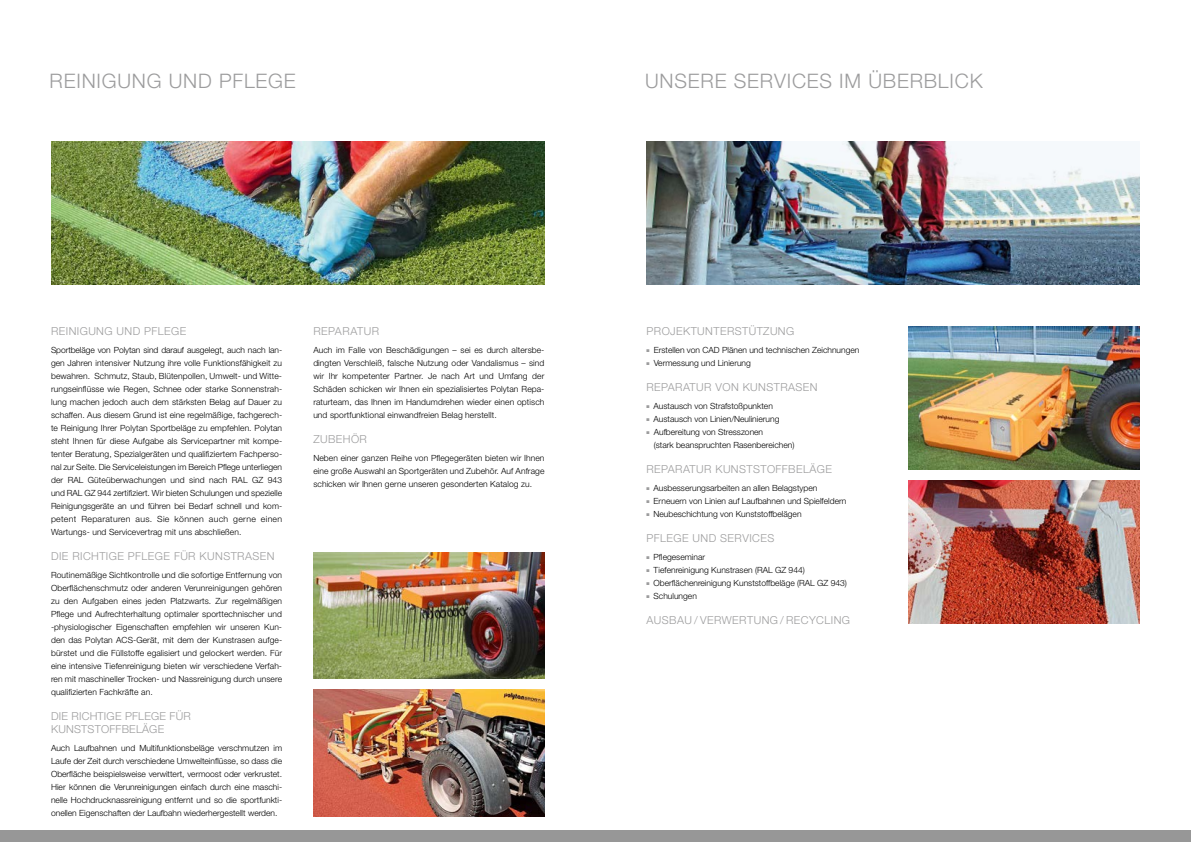
<style>
.page{position:relative;width:1191px;height:842px;background:#fff}
.page>*{position:absolute;margin:0;border:0;box-sizing:border-box;transform-origin:0 0}
.t1{font:300 20px "Helvetica Neue LT Std";letter-spacing:.04em;color:#9c9c9d}
.t2{font:300 11px "Helvetica Neue LT Std";letter-spacing:.04em;color:#9c9c9d}
.t3{font:300 11px/13px "Helvetica Neue LT Std";letter-spacing:.02em;color:#9c9c9d}
.t4{font:300 8.5px/13px "Helvetica Neue LT Std";color:#000;text-align:justify}
</style>
<div class="page">
<div style="left:0;top:831px;width:1191px;height:11px;background:#979797"></div>
<img style="left:51px;top:142px;width:493px;height:143px">
<img style="left:646px;top:142px;width:494px;height:143px">
<img style="left:313px;top:690px;width:231px;height:126px">
<img style="left:313px;top:552px;width:231px;height:126px">
<img style="left:909px;top:481px;width:231px;height:143px">
<img style="left:909px;top:327px;width:231px;height:142px">
<h1 class="t1" style="left:50px;top:69px;width:248px">REINIGUNG UND PFLEGE</h1>
<p class="t2" style="left:51px;top:324px;width:137px">REINIGUNG UND PFLEGE</p>
<p class="t4" style="left:51px;top:344px;width:233px;text-align:left">Sportbeläge von Polytan sind darauf ausgelegt, auch nach lan&shy;gen Jahren intensiver Nutzung ihre volle Funktionsfähigkeit zu bewahren. Schmutz, Staub, Blütenpollen, Umwelt- und Witte&shy;rungseinflüsse wie Regen, Schnee oder starke Sonnenstrah&shy;lung machen jedoch auch dem stärksten Belag auf Dauer zu schaffen. Aus diesem Grund ist eine regelmäßige, fachgerech&shy;te Reinigung Ihrer Polytan Sportbeläge zu empfehlen. Polytan steht Ihnen für diese Aufgabe als Servicepartner mit kompe&shy;tenter Beratung, Spezialgeräten und qualifiziertem Fachperso&shy;nal zur Seite. Die Serviceleistungen im Bereich Pflege unterliegen der RAL Güteüberwachungen und sind nach RAL GZ 943 und RAL GZ 944 zertifiziert. Wir bieten Schulungen und spezielle Reinigungsgeräte an und führen bei Bedarf schnell und kom&shy;petent Reparaturen aus. Sie können auch gerne einen Wartungs- und Servicevertrag mit uns abschließen.</p>
<p class="t2" style="left:51px;top:549px;width:225px">DIE RICHTIGE PFLEGE FÜR KUNSTRASEN</p>
<p class="t4" style="left:51px;top:569px;width:233px">Routinemäßige Sichtkontrolle und die sofortige Entfernung von Oberflächenschmutz oder anderen Verunreinigungen gehören zu den Aufgaben eines jeden Platzwarts. Zur regelmäßigen Pflege und Aufrechterhaltung optimaler sporttechnischer und -physiologischer Eigenschaften empfehlen wir unseren Kun&shy;den das Polytan ACS-Gerät, mit dem der Kunstrasen aufge&shy;bürstet und die Füllstoffe egalisiert und gelockert werden. Für eine intensive Tiefenreinigung bieten wir verschiedene Verfah&shy;ren mit maschineller Trocken- und Nassreinigung durch unsere qualifizierten Fachkräfte an.</p>
<p class="t3" style="left:51px;top:709px;width:141px">DIE RICHTIGE PFLEGE FÜR<br>KUNSTSTOFFBELÄGE</p>
<p class="t4" style="left:51px;top:742px;width:233px">Auch Laufbahnen und Multifunktionsbeläge verschmutzen im Laufe der Zeit durch verschiedene Umwelteinflüsse, so dass die Oberfläche beispielsweise verwittert, vermoost oder verkrustet.<br>Hier können die Verunreinigungen einfach durch eine maschi&shy;nelle Hochdrucknassreinigung entfernt und so die sportfunkti&shy;onellen Eigenschaften der Laufbahn wiederhergestellt werden.</p>
<p class="t2" style="left:313px;top:324px;width:67px">REPARATUR</p>
<p class="t4" style="left:313px;top:344px;width:233px">Auch im Falle von Beschädigungen – sei es durch altersbe&shy;dingten Verschleiß, falsche Nutzung oder Vandalismus – sind wir Ihr kompetenter Partner. Je nach Art und Umfang der Schäden schicken wir Ihnen ein spezialisiertes Polytan Repa&shy;raturteam, das Ihnen im Handumdrehen wieder einen optisch und sportfunktional einwandfreien Belag herstellt.</p>
<p class="t2" style="left:313px;top:432px;width:55px">ZUBEHÖR</p>
<p class="t4" style="left:313px;top:452px;width:233px">Neben einer ganzen Reihe von Pflegegeräten bieten wir Ihnen eine große Auswahl an Sportgeräten und Zubehör. Auf Anfrage schicken wir Ihnen gerne unseren gesonderten Katalog zu.</p>
<h1 class="t1" style="left:645px;top:69px;width:339px">UNSERE SERVICES IM ÜBERBLICK</h1>
<p class="t2" style="left:646px;top:324px;width:149px">PROJEKTUNTERSTÜTZUNG</p>
<p class="t4" style="left:646px;top:344px;width:214px"><sup>■</sup> Erstellen von CAD Plänen und technischen Zeichnungen</p>
<p class="t4" style="left:646px;top:357px;width:106px"><sup>■</sup> Vermessung und Linierung</p>
<p class="t2" style="left:646px;top:380px;width:172px">REPARATUR VON KUNSTRASEN</p>
<p class="t4" style="left:646px;top:400px;width:128px"><sup>■</sup> Austausch von Strafstoßpunkten</p>
<p class="t4" style="left:646px;top:413px;width:134px"><sup>■</sup> Austausch von Linien/Neulinierung</p>
<p class="t4" style="left:654px;top:426px;width:142px;text-indent:-7px"><sup>■</sup> Aufbereitung von Stresszonen<br>(stark beanspruchten Rasenbereichen)</p>
<p class="t2" style="left:646px;top:462px;width:187px">REPARATUR KUNSTSTOFFBELÄGE</p>
<p class="t4" style="left:646px;top:482px;width:172px"><sup>■</sup> Ausbesserungsarbeiten an allen Belagstypen</p>
<p class="t4" style="left:646px;top:495px;width:201px"><sup>■</sup> Erneuern von Linien auf Laufbahnen und Spielfeldern</p>
<p class="t4" style="left:646px;top:508px;width:157px"><sup>■</sup> Neubeschichtung von Kunststoffbelägen</p>
<p class="t2" style="left:646px;top:531px;width:129px">PFLEGE UND SERVICES</p>
<p class="t4" style="left:646px;top:551px;width:60px"><sup>■</sup> Pflegeseminar</p>
<p class="t4" style="left:646px;top:564px;width:160px"><sup>■</sup> Tiefenreinigung Kunstrasen (RAL GZ 944)</p>
<p class="t4" style="left:646px;top:577px;width:202px"><sup>■</sup> Oberflächenreinigung Kunststoffbeläge (RAL GZ 943)</p>
<p class="t4" style="left:646px;top:590px;width:52px"><sup>■</sup> Schulungen</p>
<p class="t2" style="left:646px;top:613px;width:205px">AUSBAU / VERWERTUNG / RECYCLING</p>
</div>
